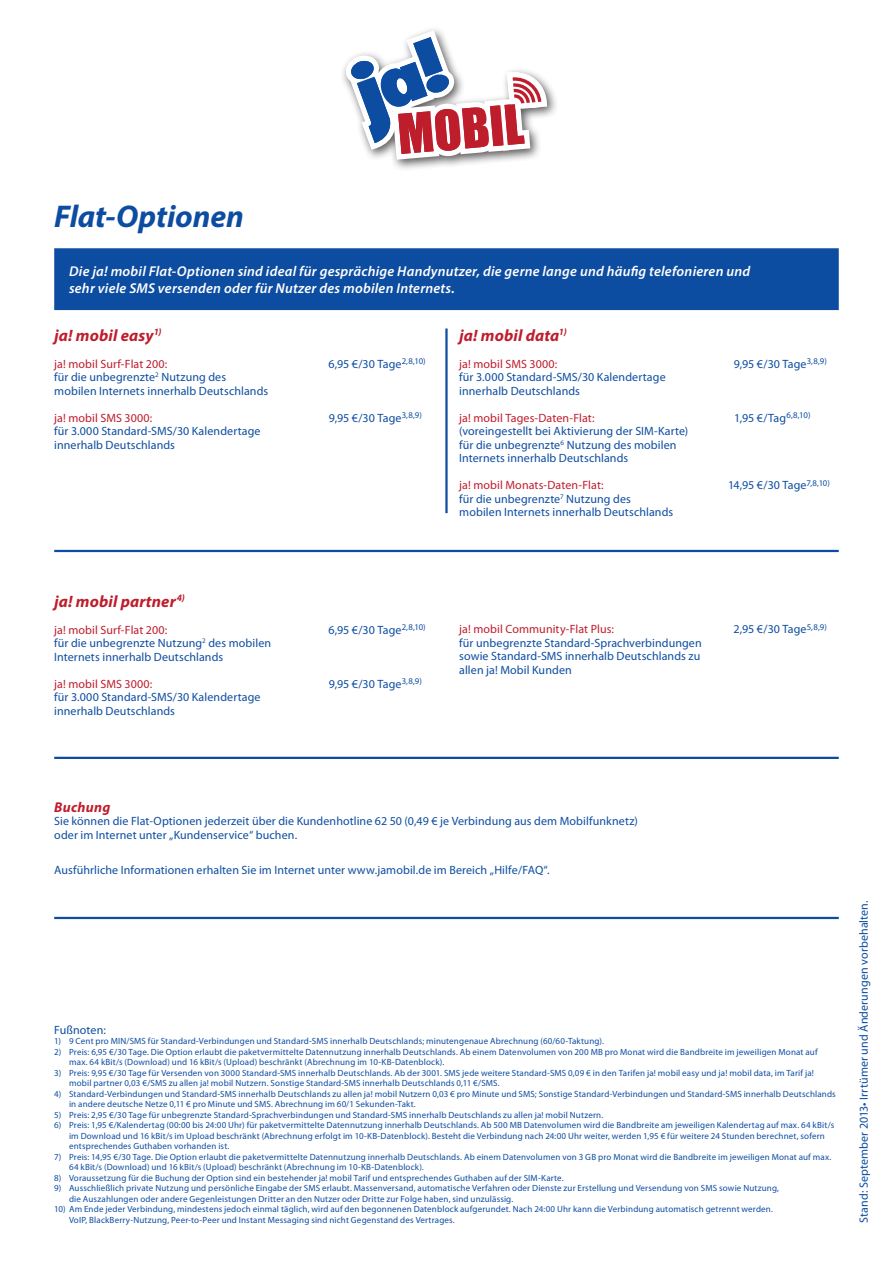
<style>
.page{position:relative;width:893px;height:1263px;background:#fff}
.page>*{position:absolute;margin:0;border:0;box-sizing:border-box;transform-origin:0 0}
.t1{font:italic 700 31.5px "Myriad Pro";letter-spacing:-.005em;color:#0d4da1}
.t2{font:italic 700 16.5px "Myriad Pro";letter-spacing:.01em;color:#be1d2c}
.t3{font:italic 600 14.25px/17.1px "Myriad Pro";letter-spacing:.015em;color:#fff}
.t4{font:italic 700 14.25px "Myriad Pro";letter-spacing:.02em;color:#be1d2c}
.t5{font:12px/13.5px "Myriad Pro";letter-spacing:.01em;color:#0d4da1}
.t6{font:12px "Myriad Pro";letter-spacing:.005em;color:#be1d2c}
.t7{font:9px/10.5px "Myriad Pro";letter-spacing:.02em;color:#0d4da1}
</style>
<div class="page">
<div style="left:340px;top:25px;width:219px;height:146px;background:#231f20;opacity:.75"></div>
<svg style="left:345px;top:30px;width:202px;height:130px"></svg>
<hr style="left:54px;top:550px;width:785px;height:2px;background:#0d4da1">
<hr style="left:54px;top:757px;width:785px;height:2px;background:#0d4da1">
<hr style="left:445px;top:328px;width:3px;height:185px;background:#0d4da1">
<hr style="left:54px;top:917px;width:785px;height:2px;background:#0d4da1">
<div style="left:54px;top:248px;width:785px;height:62px;background:#0d4da1"></div>
<h1 class="t1" style="left:54px;top:196px;width:191px">Flat-Optionen</h1>
<h3 class="t3" style="left:69px;top:262px;width:683px">Die ja! mobil Flat-Optionen sind ideal für gesprächige Handynutzer, die gerne lange und häufig telefonieren und sehr viele SMS versenden oder für Nutzer des mobilen Internets.</h3>
<h2 class="t2" style="left:54px;top:325px;width:109px">ja! mobil easy<sup>1)</sup></h2>
<h3 class="t6" style="left:54px;top:356px;width:115px">ja! mobil Surf-Flat 200:</h3>
<h3 class="t5" style="left:328px;top:357px;width:99px">6,95 €/30 Tage<sup>2,8,10)</sup></h3>
<h3 class="t5" style="left:54px;top:370px;width:216px">für die unbegrenzte<sup>2</sup> Nutzung des mobilen Internets innerhalb Deutschlands</h3>
<h3 class="t6" style="left:54px;top:410px;width:100px">ja! mobil SMS 3000:</h3>
<h3 class="t5" style="left:329px;top:411px;width:94px">9,95 €/30 Tage<sup>3,8,9)</sup></h3>
<h3 class="t5" style="left:54px;top:424px;width:208px">für 3.000 Standard-SMS/30 Kalendertage innerhalb Deutschlands</h3>
<h2 class="t2" style="left:54px;top:590px;width:132px">ja! mobil partner<sup>4)</sup></h2>
<h3 class="t6" style="left:54px;top:622px;width:115px">ja! mobil Surf-Flat 200:</h3>
<h3 class="t5" style="left:328px;top:623px;width:99px">6,95 €/30 Tage<sup>2,8,10)</sup></h3>
<h3 class="t5" style="left:54px;top:636px;width:218px">für die unbegrenzte Nutzung<sup>2</sup> des mobilen<br>Internets innerhalb Deutschlands</h3>
<h3 class="t6" style="left:54px;top:676px;width:100px">ja! mobil SMS 3000:</h3>
<h3 class="t5" style="left:329px;top:677px;width:94px">9,95 €/30 Tage<sup>3,8,9)</sup></h3>
<h3 class="t5" style="left:54px;top:690px;width:208px">für 3.000 Standard-SMS/30 Kalendertage innerhalb Deutschlands</h3>
<h2 class="t2" style="left:459px;top:325px;width:109px">ja! mobil data<sup>1)</sup></h2>
<h3 class="t6" style="left:459px;top:356px;width:100px">ja! mobil SMS 3000:</h3>
<h3 class="t5" style="left:734px;top:357px;width:94px">9,95 €/30 Tage<sup>3,8,9)</sup></h3>
<h3 class="t5" style="left:459px;top:370px;width:208px">für 3.000 Standard-SMS/30 Kalendertage innerhalb Deutschlands</h3>
<h3 class="t6" style="left:459px;top:410px;width:137px">ja! mobil Tages-Daten-Flat:</h3>
<h3 class="t5" style="left:734px;top:411px;width:78px">1,95 €/Tag<sup>6,8,10)</sup></h3>
<h3 class="t5" style="left:459px;top:424px;width:231px">(voreingestellt bei Aktivierung der SIM-Karte) für die unbegrenzte<sup>6</sup> Nutzung des mobilen<br>Internets innerhalb Deutschlands</h3>
<h3 class="t6" style="left:459px;top:478px;width:146px">ja! mobil Monats-Daten-Flat:</h3>
<h3 class="t5" style="left:728px;top:478px;width:103px">14,95 €/30 Tage<sup>7,8,10)</sup></h3>
<h3 class="t5" style="left:459px;top:492px;width:216px">für die unbegrenzte<sup>7</sup> Nutzung des mobilen Internets innerhalb Deutschlands</h3>
<h3 class="t6" style="left:459px;top:622px;width:156px">ja! mobil Community-Flat Plus:</h3>
<h3 class="t5" style="left:734px;top:622px;width:95px">2,95 €/30 Tage<sup>5,8,9)</sup></h3>
<h3 class="t5" style="left:459px;top:636px;width:244px">für unbegrenzte Standard-Sprachverbindungen sowie Standard-SMS innerhalb Deutschlands zu allen ja! Mobil Kunden</h3>
<h3 class="t4" style="left:54px;top:797px;width:58px">Buchung</h3>
<h3 class="t5" style="left:54px;top:814px;width:585px">Sie können die Flat-Optionen jederzeit über die Kundenhotline 62 50 (0,49 € je Verbindung aus dem Mobilfunknetz) oder im Internet unter „Kundenservice“ buchen.</h3>
<h3 class="t5" style="left:54px;top:863px;width:497px">Ausführliche Informationen erhalten Sie im Internet unter www.jamobil.de im Bereich „Hilfe/FAQ“.</h3>
<h3 class="t5" style="left:54px;top:1022px;width:53px">Fußnoten:</h3>
<p class="t7" style="left:54px;top:1036px;width:551px">1) 9 Cent pro MIN/SMS für Standard-Verbindungen und Standard-SMS innerhalb Deutschlands; minutengenaue Abrechnung (60/60-Taktung).</p>
<p class="t7" style="left:69px;top:1046px;width:750px;text-indent:-15px">2) Preis: 6,95 €/30 Tage. Die Option erlaubt die paketvermittelte Datennutzung innerhalb Deutschlands. Ab einem Datenvolumen von 200 MB pro Monat wird die Bandbreite im jeweiligen Monat auf max. 64 kBit/s (Download) und 16 kBit/s (Upload) beschränkt (Abrechnung im 10-KB-Datenblock).</p>
<p class="t7" style="left:69px;top:1067px;width:746px;text-indent:-15px">3) Preis: 9,95 €/30 Tage für Versenden von 3000 Standard-SMS innerhalb Deutschlands. Ab der 3001. SMS jede weitere Standard-SMS 0,09 € in den Tarifen ja! mobil easy und ja! mobil data, im Tarif ja! mobil partner 0,03 €/SMS zu allen ja! mobil Nutzern. Sonstige Standard-SMS innerhalb Deutschlands 0,11 €/SMS.</p>
<p class="t7" style="left:69px;top:1088px;width:768px;text-indent:-15px">4) Standard-Verbindungen und Standard-SMS innerhalb Deutschlands zu allen ja! mobil Nutzern 0,03 € pro Minute und SMS; Sonstige Standard-Verbindungen und Standard-SMS innerhalb Deutschlands in andere deutsche Netze 0,11 € pro Minute und SMS. Abrechnung im 60/1 Sekunden-Takt.</p>
<p class="t7" style="left:54px;top:1109px;width:550px">5) Preis: 2,95 €/30 Tage für unbegrenzte Standard-Sprachverbindungen und Standard-SMS innerhalb Deutschlands zu allen ja! mobil Nutzern.</p>
<p class="t7" style="left:69px;top:1120px;width:767px;text-indent:-15px">6) Preis: 1,95 €/Kalendertag (00:00 bis 24:00 Uhr) für paketvermittelte Datennutzung innerhalb Deutschlands. Ab 500 MB Datenvolumen wird die Bandbreite am jeweiligen Kalendertag auf max. 64 kBit/s im Download und 16 kBit/s im Upload beschränkt (Abrechnung erfolgt im 10-KB-Datenblock). Besteht die Verbindung nach 24:00 Uhr weiter, werden 1,95 € für weitere 24 Stunden berechnet, sofern entsprechendes Guthaben vorhanden ist.</p>
<p class="t7" style="left:69px;top:1151px;width:764px;text-indent:-15px">7) Preis: 14,95 €/30 Tage. Die Option erlaubt die paketvermittelte Datennutzung innerhalb Deutschlands. Ab einem Datenvolumen von 3 GB pro Monat wird die Bandbreite im jeweiligen Monat auf max.<br>64 kBit/s (Download) und 16 kBit/s (Upload) beschränkt (Abrechnung im 10-KB-Datenblock).</p>
<p class="t7" style="left:54px;top:1172px;width:511px">8) Voraussetzung für die Buchung der Option sind ein bestehender ja! mobil Tarif und entsprechendes Guthaben auf der SIM-Karte.</p>
<p class="t7" style="left:69px;top:1183px;width:712px;text-indent:-15px">9) Ausschließlich private Nutzung und persönliche Eingabe der SMS erlaubt. Massenversand, automatische Verfahren oder Dienste zur Erstellung und Versendung von SMS sowie Nutzung, die Auszahlungen oder andere Gegenleistungen Dritter an den Nutzer oder Dritte zur Folge haben, sind unzulässig.</p>
<p class="t7" style="left:69px;top:1204px;width:705px;text-indent:-15px">10) Am Ende jeder Verbindung, mindestens jedoch einmal täglich, wird auf den begonnenen Datenblock aufgerundet. Nach 24:00 Uhr kann die Verbindung automatisch getrennt werden.<br>VoIP, BlackBerry-Nutzung, Peer-to-Peer und Instant Messaging sind nicht Gegenstand des Vertrages.</p>
<h3 class="t5" style="left:857px;top:1222px;width:324px;rotate:-90deg">Stand: September 2013• Irrtümer und Änderungen vorbehalten.</h3>
</div>
